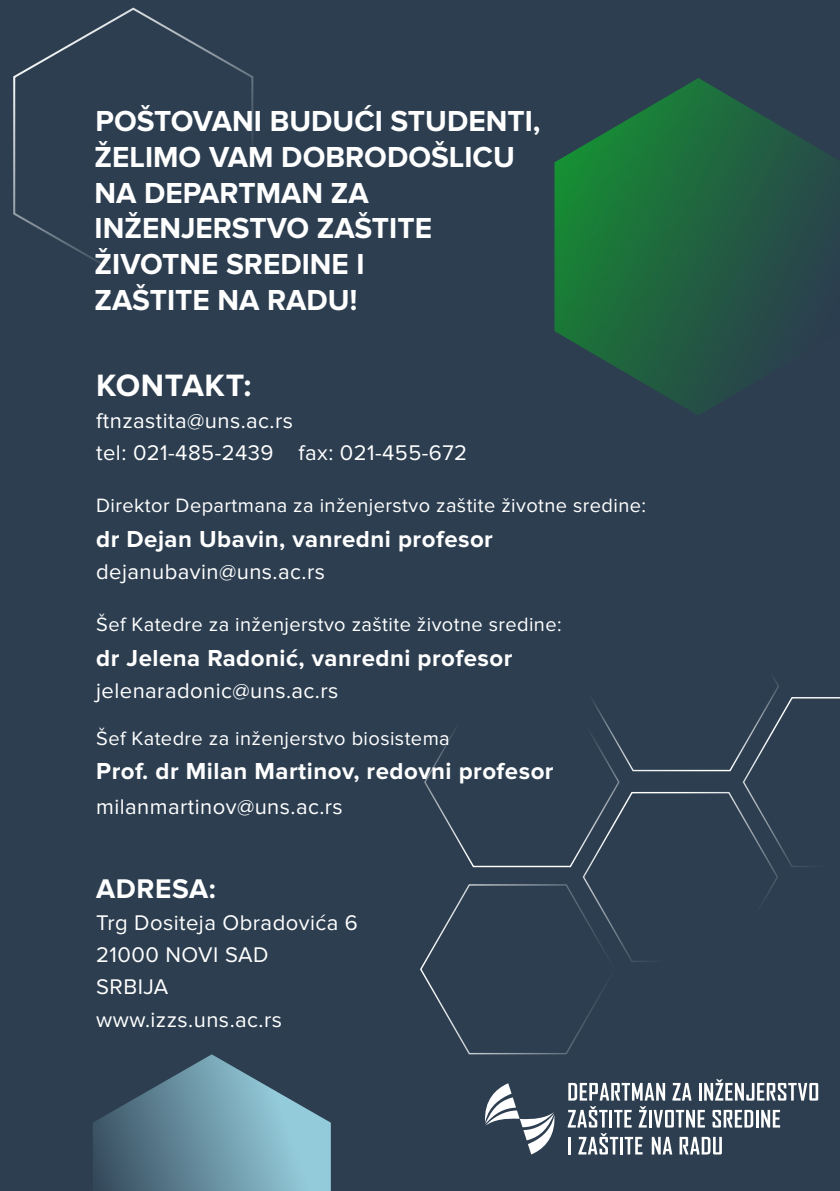
<style>
.page{position:relative;width:840px;height:1191px;background:#fff}
.page>*{position:absolute;margin:0;border:0;box-sizing:border-box;transform-origin:0 0}
.t1{font:700 32px "Proxima Nova";letter-spacing:.02em;color:#fff}
.t2{font:700 30px/35.6px "Proxima Nova";color:#fff}
.t3{font:700 28px "Proxima Nova";letter-spacing:.02em;color:#fff}
.t4{font:700 24px "Proxima Nova";letter-spacing:.02em;color:#fff}
.t5{font:22px/32px "Proxima Nova";letter-spacing:.02em;color:#fff}
.t6{font:20px "Proxima Nova";letter-spacing:.02em;color:#fff}
</style>
<div class="page">
<div style="left:0;top:0;width:839px;height:1191px;background:#2c3e50"></div>
<svg style="left:13px;top:7px;width:241px;height:263px"></svg>
<svg style="left:554px;top:78px;width:285px;height:337px"></svg>
<svg style="left:93px;top:1054px;width:237px;height:137px"></svg>
<svg style="left:485px;top:1083px;width:69px;height:71px"></svg>
<svg style="left:420px;top:677px;width:419px;height:378px"></svg>
<svg style="left:568px;top:1082px;width:96px;height:18px"></svg>
<svg style="left:672px;top:1082px;width:19px;height:18px"></svg>
<hr style="left:698px;top:1083px;width:3px;height:17px;background:#fff">
<svg style="left:704px;top:1079px;width:113px;height:21px"></svg>
<svg style="left:567px;top:1106px;width:64px;height:21px"></svg>
<svg style="left:638px;top:1106px;width:8px;height:21px"></svg>
<hr style="left:648px;top:1109px;width:3px;height:18px;background:#fff">
<svg style="left:653px;top:1109px;width:51px;height:18px"></svg>
<svg style="left:712px;top:1109px;width:40px;height:18px"></svg>
<hr style="left:755px;top:1109px;width:3px;height:18px;background:#fff">
<svg style="left:761px;top:1109px;width:18px;height:18px"></svg>
<svg style="left:568px;top:1137px;width:2px;height:17px"></svg>
<svg style="left:578px;top:1133px;width:40px;height:21px"></svg>
<hr style="left:619px;top:1136px;width:3px;height:18px;background:#fff">
<svg style="left:651px;top:1136px;width:21px;height:18px"></svg>
<svg style="left:679px;top:1136px;width:42px;height:18px"></svg>
<svg style="left:624px;top:1136px;width:18px;height:18px"></svg>
<h2 class="t2" style="left:94px;top:104px;width:447px">POŠTOVANI BUDUĆI STUDENTI,<br>ŽELIMO VAM DOBRODOŠLICU<br>NA DEPARTMAN ZA<br>INŽENJERSTVO ZAŠTITE<br>ŽIVOTNE SREDINE I<br>ZAŠTITE NA RADU!</h2>
<h1 class="t1" style="left:96px;top:367px;width:157px">KONTAKT:</h1>
<p class="t5" style="left:96px;top:405px;width:372px">ftnzastita@uns.ac.rs<br>tel: 021-485-2439 fax: 021-455-672</p>
<p class="t6" style="left:96px;top:494px;width:551px">Direktor Departmana za inženjerstvo zaštite životne sredine:</p>
<p class="t4" style="left:96px;top:525px;width:398px">dr Dejan Ubavin, vanredni profesor</p>
<p class="t5" style="left:96px;top:556px;width:230px">dejanubavin@uns.ac.rs</p>
<p class="t6" style="left:96px;top:613px;width:466px">Šef Katedre za inženjerstvo zaštite životne sredine:</p>
<p class="t4" style="left:96px;top:644px;width:417px">dr Jelena Radonić, vanredni profesor</p>
<p class="t5" style="left:96px;top:675px;width:243px">jelenaradonic@uns.ac.rs</p>
<p class="t6" style="left:96px;top:726px;width:355px">Šef Katedre za inženjerstvo biosistema</p>
<p class="t4" style="left:96px;top:757px;width:458px">Prof. dr Milan Martinov, redovni profesor</p>
<p class="t5" style="left:96px;top:790px;width:248px">milanmartinov@uns.ac.rs</p>
<p class="t3" style="left:96px;top:872px;width:121px">ADRESA:</p>
<p class="t5" style="left:96px;top:907px;width:263px">Trg Dositeja Obradovića 6<br>21000 NOVI SAD<br>SRBIJA www.izzs.uns.ac.rs</p>
</div>
